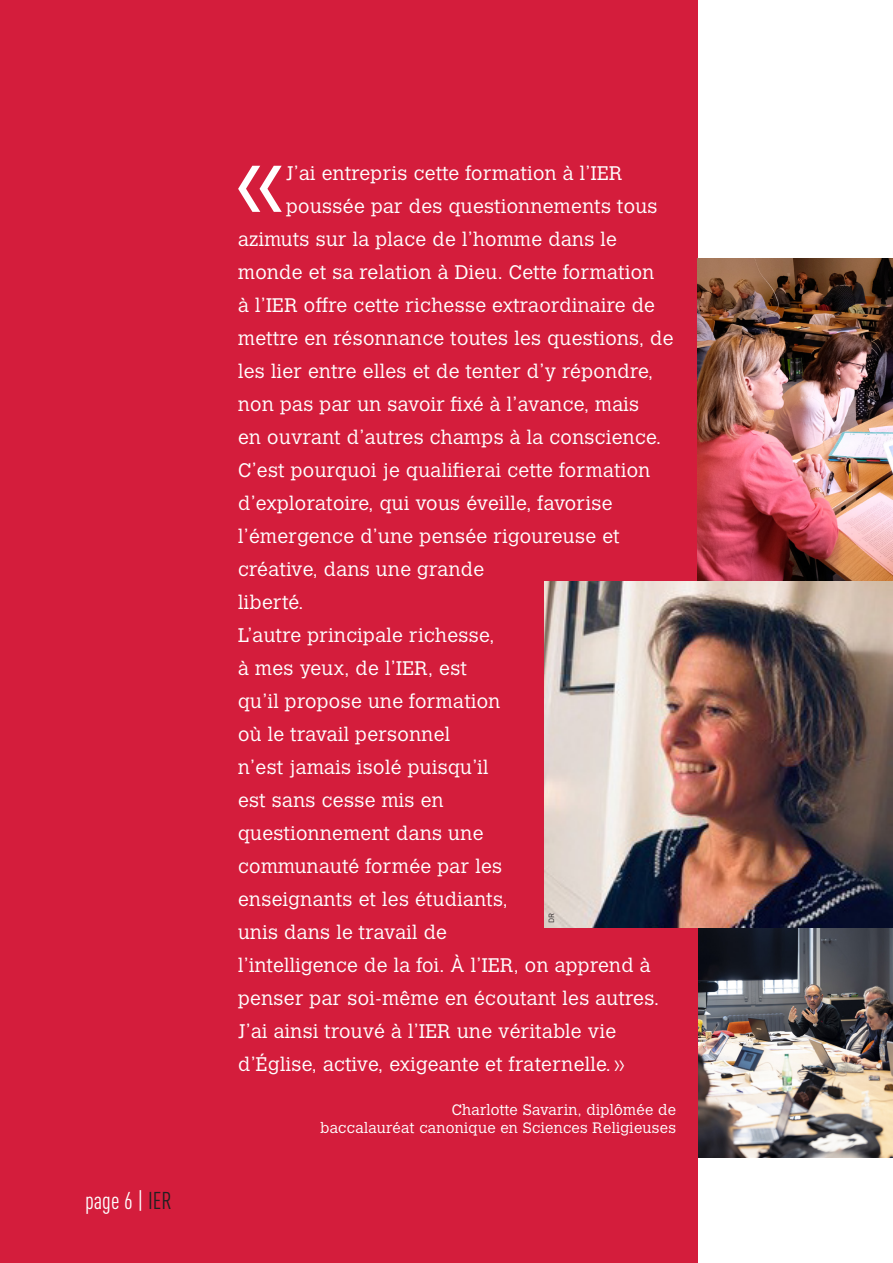
<style>
.page{position:relative;width:893px;height:1263px;background:#fff}
.page>*{position:absolute;margin:0;border:0;box-sizing:border-box;transform-origin:0 0}
.t1{font:86.7px "Calvert MT Std";color:#fff}
.t2{font:condensed 24px "DINOT";color:#fff}
.t3{font:300 19.5px "Calvert MT Std";letter-spacing:.02em;color:#fff}
.t4{font:300 15px/18px "Calvert MT Std";letter-spacing:.02em;color:#fff;text-align:right}
.t5{font:7.5px "DINOT";color:#231f20}
.s1{color:#231f20}
</style>
<div class="page">
<img style="left:697px;top:927px;width:196px;height:230px">
<div style="left:0;top:0;width:697px;height:1263px;background:#d41d3c"></div>
<img style="left:697px;top:258px;width:196px;height:322px">
<img style="left:544px;top:581px;width:349px;height:346px">
<p class="t2" style="left:85px;top:1186px;width:88px">page 6 | <span class="s1">IER</span></p>
<h1 class="t1" style="left:235px;top:131px;width:51px">«</h1>
<p class="t3" style="left:286px;top:163px;width:338px">J’ai entrepris cette formation à l’IER</p>
<p class="t3" style="left:286px;top:196px;width:373px">poussée par des questionnements tous</p>
<p class="t3" style="left:238px;top:228px;width:380px">azimuts sur la place de l’homme dans le</p>
<p class="t3" style="left:238px;top:261px;width:418px">monde et sa relation à Dieu. Cette formation</p>
<p class="t3" style="left:238px;top:294px;width:418px">à l’IER offre cette richesse extraordinaire de</p>
<p class="t3" style="left:238px;top:327px;width:437px">mettre en résonnance toutes les questions, de</p>
<p class="t3" style="left:238px;top:360px;width:416px">les lier entre elles et de tenter d’y répondre,</p>
<p class="t3" style="left:238px;top:393px;width:402px">non pas par un savoir fixé à l’avance, mais</p>
<p class="t3" style="left:238px;top:426px;width:424px">en ouvrant d’autres champs à la conscience.</p>
<p class="t3" style="left:238px;top:459px;width:414px">C’est pourquoi je qualifierai cette formation</p>
<p class="t3" style="left:238px;top:492px;width:376px">d’exploratoire, qui vous éveille, favorise</p>
<p class="t3" style="left:238px;top:525px;width:383px">l’émergence d’une pensée rigoureuse et</p>
<p class="t3" style="left:238px;top:558px;width:248px">créative, dans une grande</p>
<p class="t3" style="left:238px;top:591px;width:67px">liberté.</p>
<p class="t3" style="left:238px;top:624px;width:258px">L’autre principale richesse,</p>
<p class="t3" style="left:238px;top:657px;width:230px">à mes yeux, de l’IER, est</p>
<p class="t3" style="left:238px;top:690px;width:264px">qu’il propose une formation</p>
<p class="t3" style="left:238px;top:723px;width:213px">où le travail personnel</p>
<p class="t3" style="left:238px;top:756px;width:252px">n’est jamais isolé puisqu’il</p>
<p class="t3" style="left:238px;top:789px;width:207px">est sans cesse mis en</p>
<p class="t3" style="left:238px;top:822px;width:247px">questionnement dans une</p>
<p class="t3" style="left:238px;top:855px;width:265px">communauté formée par les</p>
<p class="t3" style="left:238px;top:888px;width:271px">enseignants et les étudiants,</p>
<p class="t3" style="left:238px;top:921px;width:210px">unis dans le travail de</p>
<p class="t3" style="left:238px;top:954px;width:414px">l’intelligence de la foi. À l’IER, on apprend à</p>
<p class="t3" style="left:238px;top:987px;width:422px">penser par soi-même en écoutant les autres.</p>
<p class="t3" style="left:238px;top:1020px;width:379px">J’ai ainsi trouvé à l’IER une véritable vie</p>
<p class="t3" style="left:238px;top:1053px;width:388px">d’Église, active, exigeante et fraternelle. »</p>
<p class="t4" style="left:320px;top:1101px;width:358px">Charlotte Savarin, diplômée de<br>baccalauréat canonique en Sciences Religieuses</p>
<p class="t5" style="left:547px;top:923px;width:11px;rotate:-90deg">DR</p>
</div>
